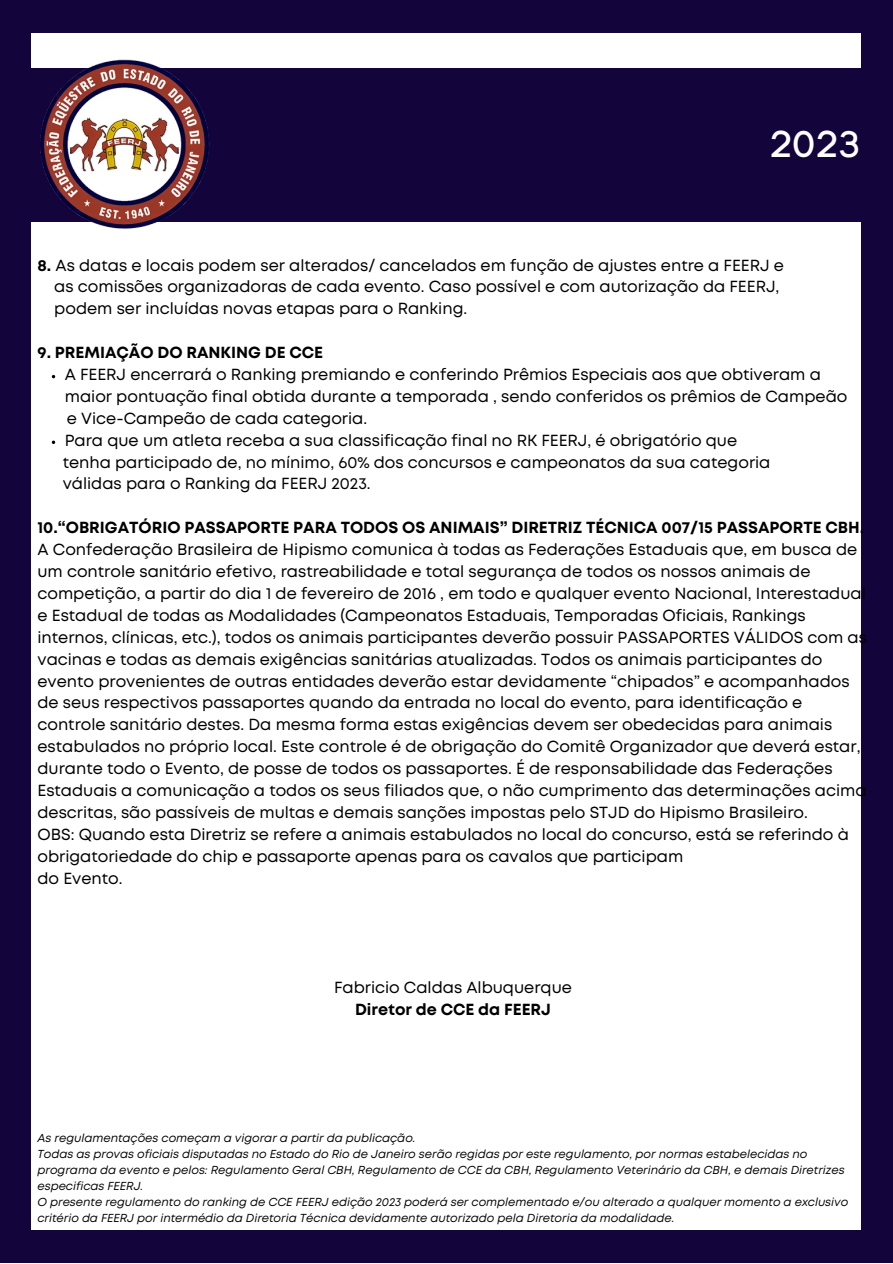
<style>
.page{position:relative;width:893px;height:1264px;background:#fff}
.page>*{position:absolute;margin:0;border:0;box-sizing:border-box;transform-origin:0 0}
.t1{font:37.2px "Code Pro Normal LC";color:#fff}
.t2{font:16.05px/21.9px "Mont";color:#000}
.t3{font:700 16.05px "Mont";color:#000}
.t4{font:italic 11.55px/16px "Mont";color:#000}
.s1{font-weight:700}
</style>
<div class="page">
<div style="left:0;top:0;width:892px;height:1262px;background:#14043c"></div>
<div style="left:32px;top:33px;width:828px;height:1196px;background:#fff"></div>
<div style="left:0;top:68px;width:892px;height:153px;background:#14043c"></div>
<svg style="left:52px;top:440px;width:3px;height:4px"></svg>
<img style="left:37px;top:59px;width:175px;height:170px">
<h1 class="t1" style="left:770px;top:122px;width:92px">2023</h1>
<p class="t2" style="left:54px;top:255px;width:731px;text-indent:-17px"><span class="s1">8.</span> As datas e locais podem ser alterados/ cancelados em função de ajustes entre a FEERJ e as comissões organizadoras de cada evento. Caso possível e com autorização da FEERJ, podem ser incluídas novas etapas para o Ranking.</p>
<p class="t3" style="left:37px;top:346px;width:287px">9. PREMIAÇÃO DO RANKING DE CCE</p>
<p class="t2" style="left:65px;top:364px;width:784px">A FEERJ encerrará o Ranking premiando e conferindo Prêmios Especiais aos que obtiveram a maior pontuação final obtida durante a temporada , sendo conferidos os prêmios de Campeão</p>
<p class="t2" style="left:65px;top:430px;width:674px">Para que um atleta receba a sua classificação final no RK FEERJ, é obrigatório que</p>
<p class="t2" style="left:67px;top:408px;width:302px">e Vice-Campeão de cada categoria.</p>
<p class="t2" style="left:63px;top:452px;width:709px">tenha participado de, no mínimo, 60% dos concursos e campeonatos da sua categoria válidas para o Ranking da FEERJ 2023.</p>
<p class="t3" style="left:37px;top:521px;width:828px">10.“OBRIGATÓRIO PASSAPORTE PARA TODOS OS ANIMAIS” DIRETRIZ TÉCNICA 007/15 PASSAPORTE CBH.</p>
<p class="t2" style="left:37px;top:539px;width:830px">A Confederação Brasileira de Hipismo comunica à todas as Federações Estaduais que, em busca de um controle sanitário efetivo, rastreabilidade e total segurança de todos os nossos animais de competição, a partir do dia 1 de fevereiro de 2016 , em todo e qualquer evento Nacional, Interestadual e Estadual de todas as Modalidades (Campeonatos Estaduais, Temporadas Oficiais, Rankings internos, clínicas, etc.), todos os animais participantes deverão possuir PASSAPORTES VÁLIDOS com as vacinas e todas as demais exigências sanitárias atualizadas. Todos os animais participantes do evento provenientes de outras entidades deverão estar devidamente “chipados” e acompanhados de seus respectivos passaportes quando da entrada no local do evento, para identificação e controle sanitário destes. Da mesma forma estas exigências devem ser obedecidas para animais estabulados no próprio local. Este controle é de obrigação do Comitê Organizador que deverá estar, durante todo o Evento, de posse de todos os passaportes. É de responsabilidade das Federações Estaduais a comunicação a todos os seus filiados que, o não cumprimento das determinações acima descritas, são passíveis de multas e demais sanções impostas pelo STJD do Hipismo Brasileiro.<br>OBS: Quando esta Diretriz se refere a animais estabulados no local do concurso, está se referindo à obrigatoriedade do chip e passaporte apenas para os cavalos que participam<br>do Evento.</p>
<p class="t2" style="left:334px;top:977px;width:239px">Fabricio Caldas Albuquerque</p>
<p class="t3" style="left:355px;top:1003px;width:197px">Diretor de CCE da FEERJ</p>
<p class="t4" style="left:37px;top:1130px;width:812px">As regulamentações começam a vigorar a partir da publicação.<br>Todas as provas oficiais disputadas no Estado do Rio de Janeiro serão regidas por este regulamento, por normas estabelecidas no programa da evento e pelos: Regulamento Geral CBH, Regulamento de CCE da CBH, Regulamento Veterinário da CBH, e demais Diretrizes especificas FEERJ.<br>O presente regulamento do ranking de CCE FEERJ edição 2023 poderá ser complementado e/ou alterado a qualquer momento a exclusivo critério da FEERJ por intermédio da Diretoria Técnica devidamente autorizado pela Diretoria da modalidade.</p>
</div>
